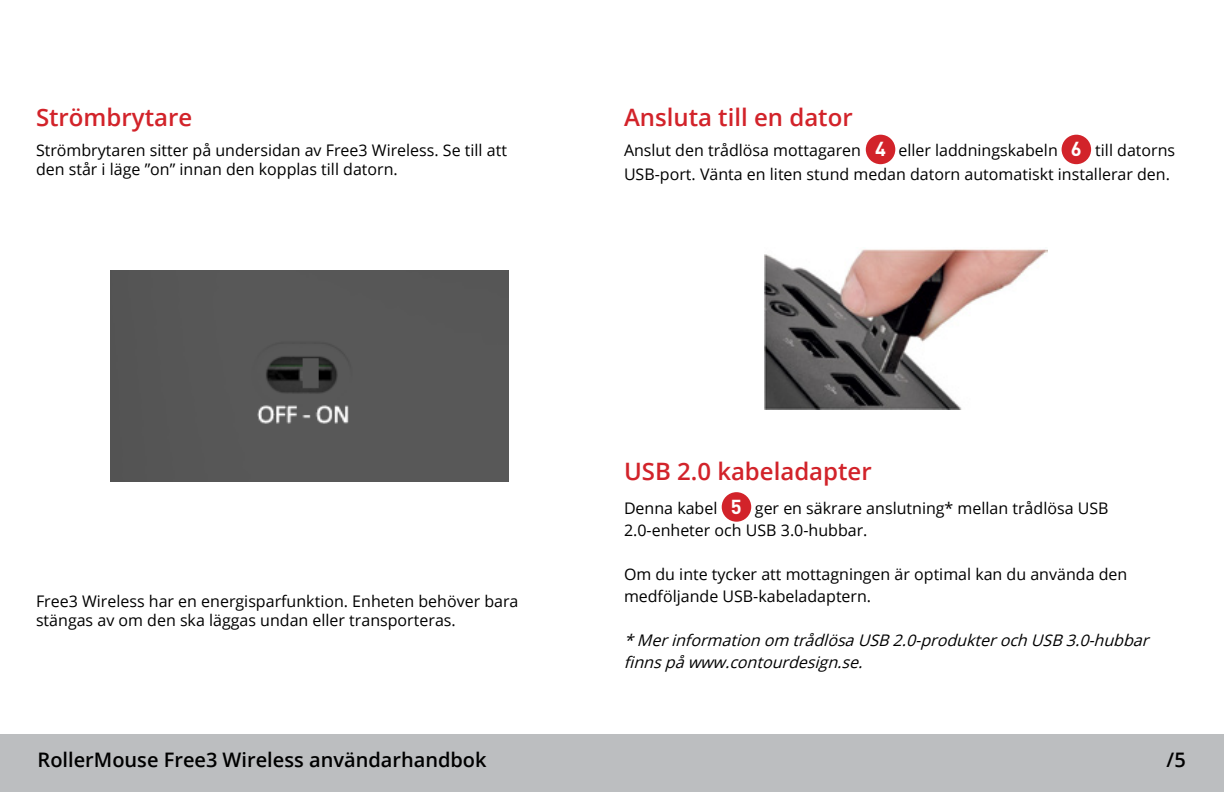
<style>
.page{position:relative;width:1224px;height:792px;background:#fff}
.page>*{position:absolute;margin:0;border:0;box-sizing:border-box;transform-origin:0 0}
.t1{font:600 24px "Open Sans";color:#d2232a}
.t2{font:600 20px "Open Sans";color:#000}
.t3{font:700 20px "DINOT";color:#fff}
.t4{font:16px/19.2px "Open Sans";color:#000}
.t5{font:italic 16px/22px "Open Sans";color:#000}
</style>
<div class="page">
<div style="left:0;top:734px;width:1224px;height:58px;background:#bcbec0"></div>
<div style="left:866px;top:135px;width:29px;height:29px;background:#d2232a;border-radius:50%"></div>
<div style="left:1062px;top:135px;width:29px;height:29px;background:#d2232a;border-radius:50%"></div>
<div style="left:722px;top:492px;width:29px;height:30px;background:#d2232a;border-radius:50%"></div>
<div style="left:110px;top:270px;width:398px;height:212px;background:#585858"></div>
<img style="left:764px;top:249px;width:284px;height:161px">
<h1 class="t1" style="left:36px;top:101px;width:158px">Strömbrytare</h1>
<h1 class="t1" style="left:624px;top:101px;width:230px">Ansluta till en dator</h1>
<p class="t3" style="left:875px;top:136px;width:12px">4</p>
<p class="t3" style="left:1071px;top:136px;width:12px">6</p>
<p class="t4" style="left:36px;top:140px;width:473px">Strömbrytaren sitter på undersidan av Free3 Wireless. Se till att den står i läge ”on” innan den kopplas till datorn.</p>
<p class="t4" style="left:624px;top:140px;width:239px">Anslut den trådlösa mottagaren</p>
<p class="t4" style="left:898px;top:140px;width:161px">eller laddningskabeln</p>
<p class="t4" style="left:624px;top:138px;width:553px;line-height:24px;text-indent:471px">till datorns<br>USB-port. Vänta en liten stund medan datorn automatiskt installerar den.</p>
<p class="t4" style="left:36px;top:591px;width:484px">Free3 Wireless har en energisparfunktion. Enheten behöver bara stängas av om den ska läggas undan eller transporteras.</p>
<p class="t2" style="left:38px;top:746px;width:451px">RollerMouse Free3 Wireless användarhandbok</p>
<h1 class="t1" style="left:624px;top:455px;width:249px">USB 2.0 kabeladapter</h1>
<p class="t3" style="left:731px;top:493px;width:12px">5</p>
<p class="t4" style="left:624px;top:496px;width:486px;line-height:22px;text-indent:131px">ger en säkrare anslutning* mellan trådlösa USB<br>2.0-enheter och USB 3.0-hubbar.</p>
<p class="t4" style="left:624px;top:562px;width:505px;line-height:22px">Om du inte tycker att mottagningen är optimal kan du använda den medföljande USB-kabeladaptern.</p>
<p class="t5" style="left:624px;top:628px;width:531px">*Merinformationom trådlösaUSB2.0-produkterochUSB3.0-hubbar finnspåwww.contourdesign.se.</p>
<p class="t4" style="left:624px;top:498px;width:95px">Denna kabel</p>
<p class="t2" style="left:1167px;top:746px;width:21px">/5</p>
</div>
